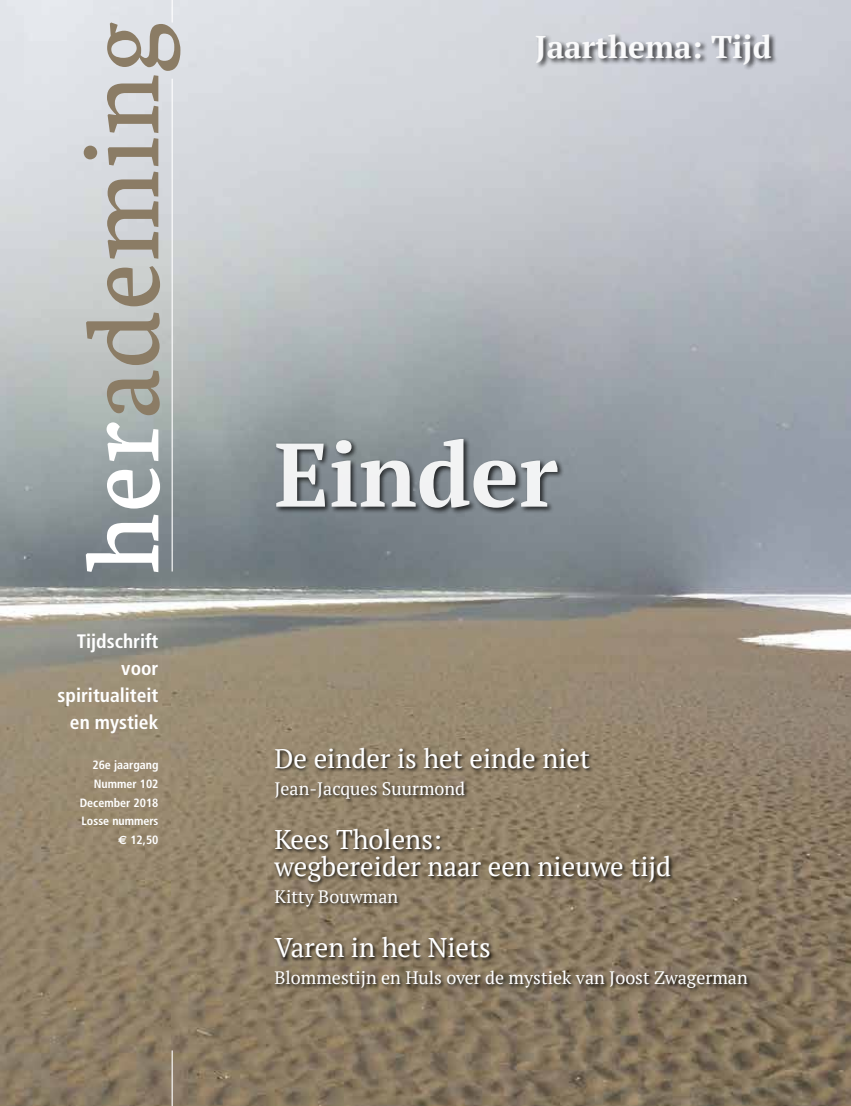
<style>
.page{position:relative;width:851px;height:1106px;background:#fff}
.page>*{position:absolute;margin:0;border:0;box-sizing:border-box;transform-origin:0 0}
.t1{font:700 90px "PT Serif";color:#fff}
.t2{font:700 31.5px "PT Serif";color:#fff}
.t3{font:27px/27px "PT Serif";color:#fff}
.t4{font:700 condensed 19.5px/27px "Frutiger";color:#fff;text-align:right}
.t5{font:18px "PT Serif";color:#fff}
.t6{font:700 condensed 12px/18.8px "Frutiger";color:#fff;text-align:right}
.s1{font-family:"Euro Sans";font-stretch:normal}
</style>
<div class="page">
<img style="left:0;top:0;width:850px;height:1106px">
<div style="left:273px;top:746px;width:479px;height:246px;background:#000;opacity:.8"></div>
<div style="left:274px;top:437px;width:291px;height:78px;background:#000;opacity:.8"></div>
<div style="left:534px;top:33px;width:244px;height:39px;background:#000;opacity:.8"></div>
<svg style="left:84px;top:22px;width:96px;height:393px;background:#bdbdb9"></svg>
<svg style="left:86px;top:422px;width:74px;height:150px"></svg>
<hr style="left:171px;top:79px;width:2px;height:492px;background:#fff">
<hr style="left:171px;top:1050px;width:2px;height:56px;background:#fff">
<hr style="left:171px;top:0;width:2px;height:23px;background:#fff">
<h2 class="t2" style="left:535px;top:26px;width:238px">Jaarthema: Tijd</h2>
<p class="t4" style="left:58px;top:627px;width:102px">Tijdschrift voor spiritualiteit en mystiek</p>
<p class="t6" style="left:80px;top:755px;width:80px">26e jaargang<br>Nummer 102<br>December 2018<br>Losse nummers<br><span class="s1">E</span> 12,50</p>
<h1 class="t1" style="left:274px;top:414px;width:285px">Einder</h1>
<h3 class="t3" style="left:274px;top:745px;width:317px">De einder is het einde niet</h3>
<p class="t5" style="left:274px;top:777px;width:192px">Jean-Jacques Suurmond</p>
<h3 class="t3" style="left:274px;top:826px;width:398px">Kees Tholens:<br>wegbereider naar een nieuwe tijd</h3>
<p class="t5" style="left:274px;top:885px;width:125px">Kitty Bouwman</p>
<h3 class="t3" style="left:274px;top:934px;width:218px">Varen in het Niets</h3>
<p class="t5" style="left:274px;top:966px;width:474px">Blommestijn en Huls over de mystiek van Joost Zwagerman</p>
</div>
